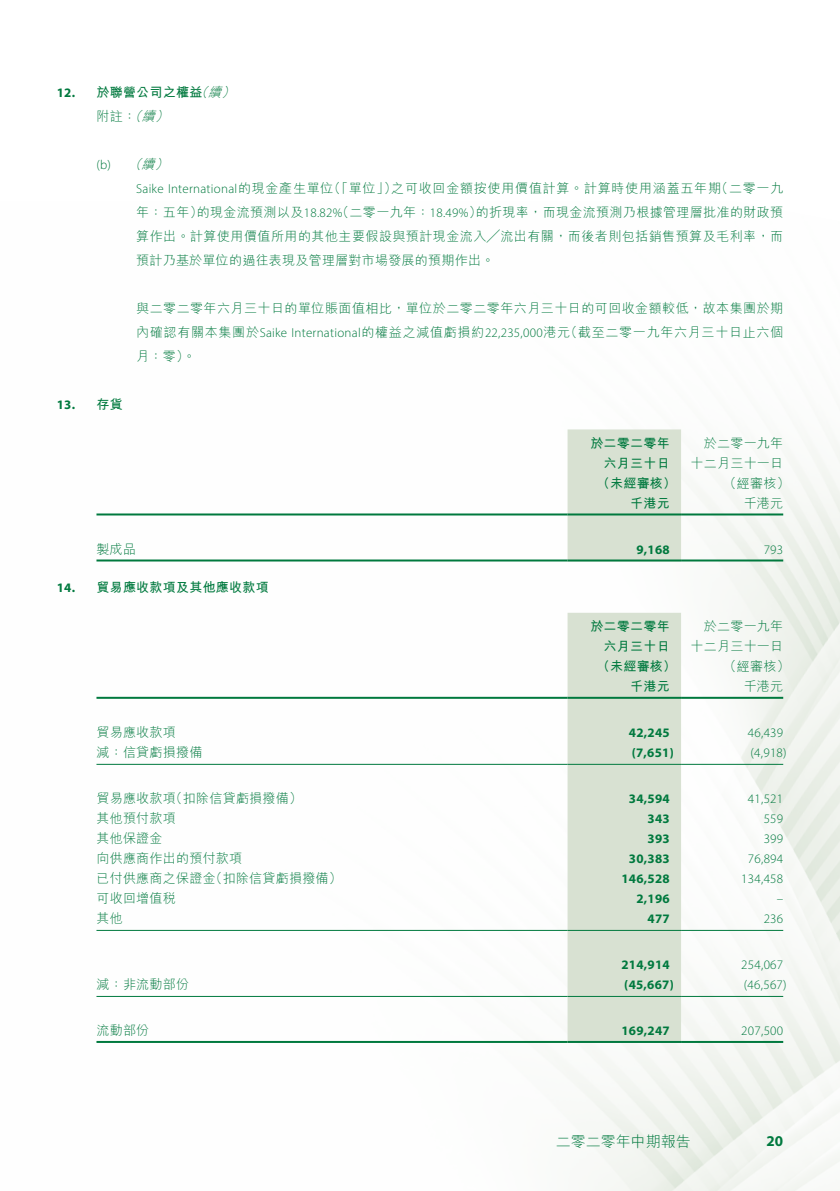
<style>
.page{position:relative;width:840px;height:1191px;background:#fff}
.page>*{position:absolute;margin:0;border:0;box-sizing:border-box;transform-origin:0 0}
.t1{font:300 15px "M Hei HK";color:#00793e}
.t2{font:700 15px "Myriad Pro";color:#00793e}
.t3{font:300 13px/24px "M Hei HK";letter-spacing:.03em;color:#00793e}
.t4{font:300 13px "Myriad Pro";letter-spacing:.02em;color:#00793e}
.t5{font:700 13px "Myriad Pro";letter-spacing:.02em;color:#00793e}
.t6{font:700 13px/20px "M Hei HK";letter-spacing:.02em;color:#00793e;text-align:right}
.t7{font:300 13px "M Hei HK";letter-spacing:.06em;color:#00793e}
.t8{font:italic 300 13px "M Hei HK";color:#00793e}
.s1{font-weight:300;font-style:italic}
.s2{font-style:italic}
.s3{font-family:"M Hei HK"}
.s4{font-family:"Myriad Pro"}
</style>
<div class="page">
<img style="left:96px;top:429px;width:743px;height:762px">
<div style="left:567px;top:429px;width:113px;height:130px;background:#d8e1d2"></div>
<hr style="left:96px;top:513px;width:471px;height:2px;background:#00793e">
<hr style="left:567px;top:513px;width:113px;height:2px;background:#00793e">
<hr style="left:680px;top:513px;width:102px;height:2px;background:#00793e">
<hr style="left:96px;top:559px;width:471px;height:2px;background:#00793e">
<hr style="left:567px;top:559px;width:113px;height:2px;background:#00793e">
<hr style="left:680px;top:559px;width:102px;height:2px;background:#00793e">
<div style="left:567px;top:613px;width:113px;height:428px;background:#d8e1d2"></div>
<hr style="left:96px;top:697px;width:471px;height:2px;background:#00793e">
<hr style="left:567px;top:697px;width:113px;height:2px;background:#00793e">
<hr style="left:680px;top:697px;width:102px;height:2px;background:#00793e">
<hr style="left:96px;top:764px;width:471px;height:1px;background:#00793e">
<hr style="left:567px;top:764px;width:113px;height:1px;background:#00793e">
<hr style="left:680px;top:764px;width:102px;height:1px;background:#00793e">
<hr style="left:96px;top:930px;width:471px;height:1px;background:#00793e">
<hr style="left:567px;top:930px;width:113px;height:1px;background:#00793e">
<hr style="left:680px;top:930px;width:102px;height:1px;background:#00793e">
<hr style="left:96px;top:996px;width:471px;height:1px;background:#00793e">
<hr style="left:567px;top:996px;width:113px;height:1px;background:#00793e">
<hr style="left:680px;top:996px;width:102px;height:1px;background:#00793e">
<hr style="left:96px;top:1041px;width:471px;height:2px;background:#00793e">
<hr style="left:567px;top:1041px;width:113px;height:2px;background:#00793e">
<hr style="left:680px;top:1041px;width:102px;height:2px;background:#00793e">
<p class="t5" style="left:57px;top:84px;width:20px">12.</p>
<p class="t5" style="left:57px;top:396px;width:20px">13.</p>
<p class="t5" style="left:57px;top:579px;width:20px">14.</p>
<p class="t6" style="left:96px;top:81px;width:129px">於聯營公司之權益<span class="s1">續</span></p>
<p class="t8" style="left:195px;top:85px;width:18px">（</p>
<p class="t8" style="left:221px;top:85px;width:18px">(</p>
<p class="t8" style="left:142px;top:109px;width:18px">續</p>
<p class="t3" style="left:96px;top:104px;width:50px">附註<span class="s2">（</span>：</p>
<p class="t8" style="left:155px;top:109px;width:18px">(</p>
<p class="t8" style="left:141px;top:157px;width:18px">續</p>
<p class="t4" style="left:96px;top:156px;width:16px">b( )</p>
<p class="t8" style="left:128px;top:157px;width:18px">（</p>
<p class="t8" style="left:155px;top:157px;width:18px">(</p>
<p class="t3" style="left:328px;top:176px;width:70px">（「單位」）</p>
<p class="t3" style="left:714px;top:176px;width:70px">（二零一九</p>
<p class="t7" style="left:391px;top:181px;width:331px">之可收回金額按使用價值計算。計算時使用涵蓋五年期</p>
<p class="t4" style="left:136px;top:180px;width:199px">Saike International<span class="s3">的現金產生單位</span></p>
<p class="t6" style="left:96px;top:393px;width:28px">存貨</p>
<p class="t3" style="left:136px;top:200px;width:648px">年：五年）<br>算作出。計算使用價值所用的其他主要假設與預計現金流入╱流出有關，而後者則包括銷售預算及毛利率，而預計乃基於單位的過往表現及管理層對市場發展的預期作出。</p>
<p class="t3" style="left:136px;top:296px;width:648px;text-align:right">與二零二零年六月三十日的單位賬面值相比，單位於二零二零年六月三十日的可回收金額較低，故本集團於期（截至二零一九年六月三十日止六個</p>
<p class="t3" style="left:336px;top:200px;width:147px">（二零一九年：<span class="s4">18.49%</span>）</p>
<p class="t3" style="left:475px;top:200px;width:309px">的折現率，而現金流預測乃根據管理層批准的財政預</p>
<p class="t3" style="left:196px;top:200px;width:147px">的現金流預測以及<span class="s4">18.82%</span></p>
<p class="t4" style="left:136px;top:324px;width:435px"><span class="s3">內確認有關本集團於</span>Saike International<span class="s3">的權益之減值虧損約</span>22,235,000<span class="s3">港元</span></p>
<p class="t3" style="left:136px;top:344px;width:61px">月：零。(</p>
<p class="t6" style="left:590px;top:432px;width:81px">於二零二零年六月三十日</p>
<p class="t3" style="left:703px;top:431px;width:81px">於二零一九年</p>
<p class="t3" style="left:690px;top:451px;width:94px">十二月三十一日</p>
<p class="t3" style="left:723px;top:471px;width:68px">（經審核(</p>
<p class="t6" style="left:596px;top:472px;width:81px">（未經審核）</p>
<p class="t6" style="left:629px;top:492px;width:41px">千港元</p>
<p class="t3" style="left:743px;top:491px;width:41px">千港元</p>
<p class="t3" style="left:96px;top:537px;width:41px">製成品</p>
<p class="t6" style="left:96px;top:576px;width:174px">貿易應收款項及其他應收款項</p>
<p class="t5" style="left:636px;top:541px;width:35px">9,168</p>
<p class="t4" style="left:763px;top:541px;width:21px">793</p>
<p class="t6" style="left:590px;top:615px;width:81px">於二零二零年六月三十日</p>
<p class="t3" style="left:703px;top:614px;width:81px">於二零一九年</p>
<p class="t3" style="left:690px;top:634px;width:94px">十二月三十一日</p>
<p class="t3" style="left:723px;top:654px;width:68px">（經審核(</p>
<p class="t6" style="left:596px;top:655px;width:81px">（未經審核）</p>
<p class="t6" style="left:629px;top:675px;width:41px">千港元</p>
<p class="t3" style="left:743px;top:674px;width:41px">千港元</p>
<p class="t3" style="left:96px;top:720px;width:81px">貿易應收款項</p>
<p class="t5" style="left:628px;top:724px;width:42px">42,245</p>
<p class="t4" style="left:747px;top:725px;width:37px">46,439</p>
<p class="t3" style="left:96px;top:740px;width:107px">減：信貸虧損撥備</p>
<p class="t5" style="left:631px;top:744px;width:43px">)7,651(</p>
<p class="t4" style="left:750px;top:745px;width:38px">)4,918(</p>
<p class="t3" style="left:169px;top:786px;width:134px">（扣除信貸虧損撥備(</p>
<p class="t3" style="left:96px;top:786px;width:81px">貿易應收款項</p>
<p class="t5" style="left:628px;top:790px;width:42px">34,594</p>
<p class="t4" style="left:747px;top:791px;width:37px">41,521</p>
<p class="t3" style="left:96px;top:806px;width:81px">其他預付款項</p>
<p class="t5" style="left:647px;top:810px;width:24px">343</p>
<p class="t4" style="left:763px;top:811px;width:21px">559</p>
<p class="t3" style="left:96px;top:826px;width:68px">其他保證金</p>
<p class="t5" style="left:647px;top:830px;width:24px">393</p>
<p class="t4" style="left:763px;top:831px;width:21px">399</p>
<p class="t3" style="left:96px;top:846px;width:147px">向供應商作出的預付款項</p>
<p class="t5" style="left:628px;top:850px;width:42px">30,383</p>
<p class="t4" style="left:747px;top:851px;width:37px">76,894</p>
<p class="t3" style="left:209px;top:866px;width:134px">（扣除信貸虧損撥備(</p>
<p class="t3" style="left:96px;top:866px;width:121px">已付供應商之保證金</p>
<p class="t5" style="left:621px;top:870px;width:50px">146,528</p>
<p class="t4" style="left:740px;top:871px;width:43px">134,458</p>
<p class="t3" style="left:96px;top:886px;width:81px">可收回增值稅</p>
<p class="t5" style="left:636px;top:890px;width:35px">2,196</p>
<p class="t4" style="left:776px;top:891px;width:8px">–</p>
<p class="t3" style="left:96px;top:906px;width:28px">其他</p>
<p class="t5" style="left:647px;top:910px;width:24px">477</p>
<p class="t4" style="left:763px;top:911px;width:21px">236</p>
<p class="t5" style="left:621px;top:956px;width:50px">214,914</p>
<p class="t4" style="left:740px;top:957px;width:43px">254,067</p>
<p class="t3" style="left:96px;top:972px;width:94px">減：非流動部份</p>
<p class="t5" style="left:624px;top:976px;width:51px">)45,667(</p>
<p class="t4" style="left:743px;top:977px;width:44px">)46,567(</p>
<p class="t3" style="left:96px;top:1018px;width:54px">流動部份</p>
<p class="t5" style="left:621px;top:1022px;width:50px">169,247</p>
<p class="t4" style="left:740px;top:1023px;width:43px">207,500</p>
<p class="t1" style="left:555px;top:1134px;width:136px">二零二零年中期報告</p>
<p class="t2" style="left:766px;top:1131px;width:18px">20</p>
</div>
